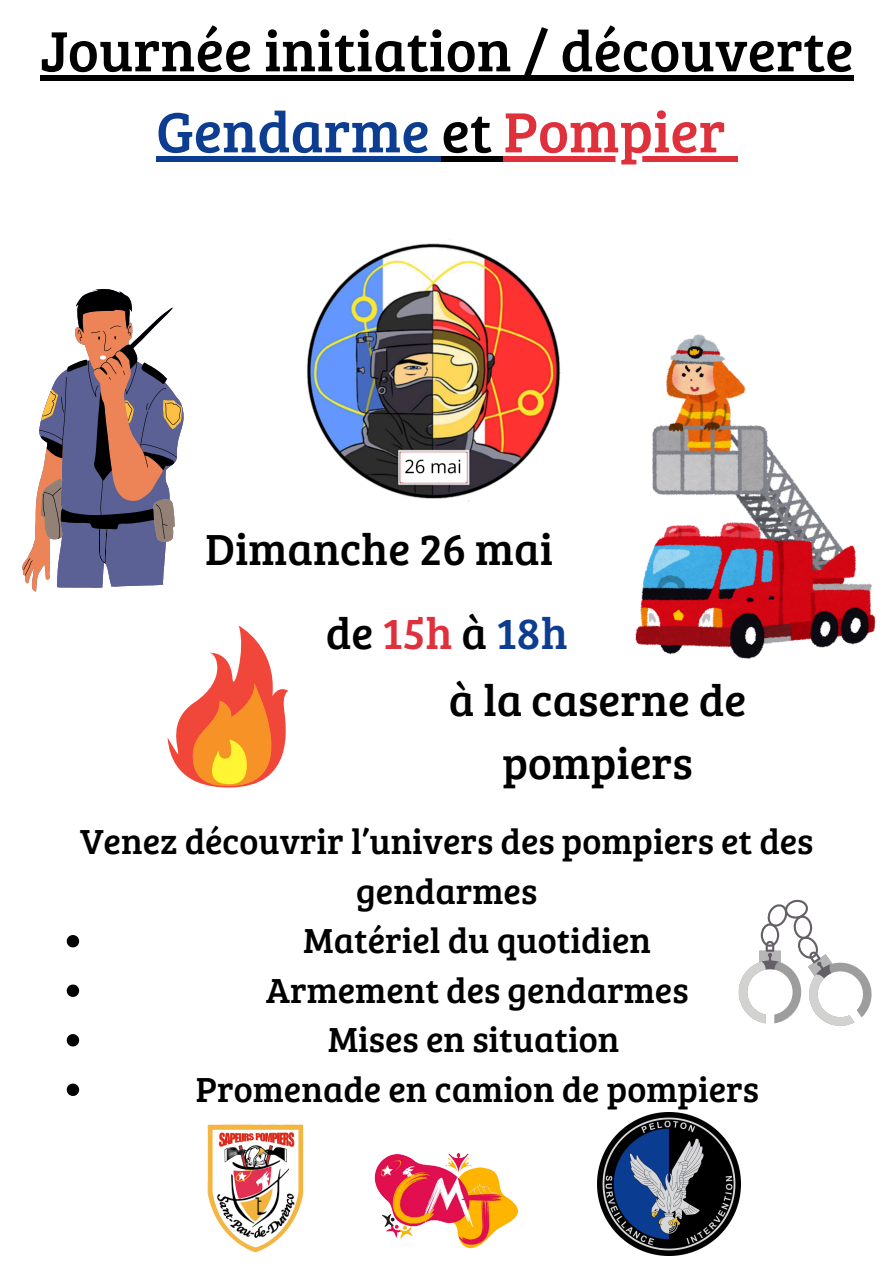
<style>
.page{position:relative;width:894px;height:1264px;background:#fff}
.page>*{position:absolute;margin:0;border:0;box-sizing:border-box;transform-origin:0 0}
.t1{font:58.5px/81px "Bree Serif";color:#000;text-align:center}
.t2{font:45px/63px "Bree Serif";color:#000;text-align:center}
.t3{font:36px/49.5px "Bree Serif";color:#000;text-align:center}
.s1{color:#0c3d90}
.s2{color:#de313c}
</style>
<div class="page">
<img style="left:200px;top:161px;width:493px;height:341px">
<img style="left:597px;top:1112px;width:143px;height:143px">
<img style="left:207px;top:1124px;width:97px;height:129px">
<svg style="left:67px;top:935px;width:12px;height:12px"></svg>
<svg style="left:67px;top:984px;width:12px;height:12px"></svg>
<svg style="left:67px;top:1034px;width:12px;height:12px"></svg>
<svg style="left:67px;top:1083px;width:12px;height:12px"></svg>
<img style="left:374px;top:1153px;width:145px;height:96px">
<div style="left:40px;top:75px;width:813px;height:5px;background:#000"></div>
<div style="left:156px;top:156px;width:285px;height:5px;background:#0c3d90"></div>
<div style="left:441px;top:156px;width:62px;height:5px;background:#000"></div>
<div style="left:503px;top:156px;width:222px;height:5px;background:#de313c"></div>
<div style="left:725px;top:156px;width:12px;height:5px;background:#de313c"></div>
<img style="left:635px;top:334px;width:240px;height:324px">
<svg style="left:76px;top:289px;width:97px;height:21px"></svg>
<svg style="left:22px;top:310px;width:162px;height:281px"></svg>
<svg style="left:738px;top:899px;width:134px;height:127px"></svg>
<svg style="left:167px;top:625px;width:121px;height:163px"></svg>
<p class="t1" style="left:40px;top:8px;width:814px">Journée initiation / découverte<br><span class="s1">Gendarme</span> et <span class="s2">Pompier</span></p>
<p class="t2" style="left:205px;top:516px;width:349px">Dimanche 26 mai</p>
<p class="t2" style="left:326px;top:599px;width:243px">de <span class="s2">15h</span> à <span class="s1">18h</span></p>
<p class="t2" style="left:449px;top:666px;width:299px">à la caserne de pompiers</p>
<p class="t3" style="left:80px;top:814px;width:734px">Venez découvrir l’univers des pompiers et des gendarmes</p>
<p class="t3" style="left:303px;top:913px;width:349px">Matériel du quotidien</p>
<h2 class="t3" style="left:266px;top:963px;width:424px">Armement des gendarmes</h2>
<p class="t3" style="left:328px;top:1012px;width:292px">Mises en situation</p>
<h2 class="t3" style="left:196px;top:1062px;width:564px">Promenade en camion de pompiers</h2>
</div>
